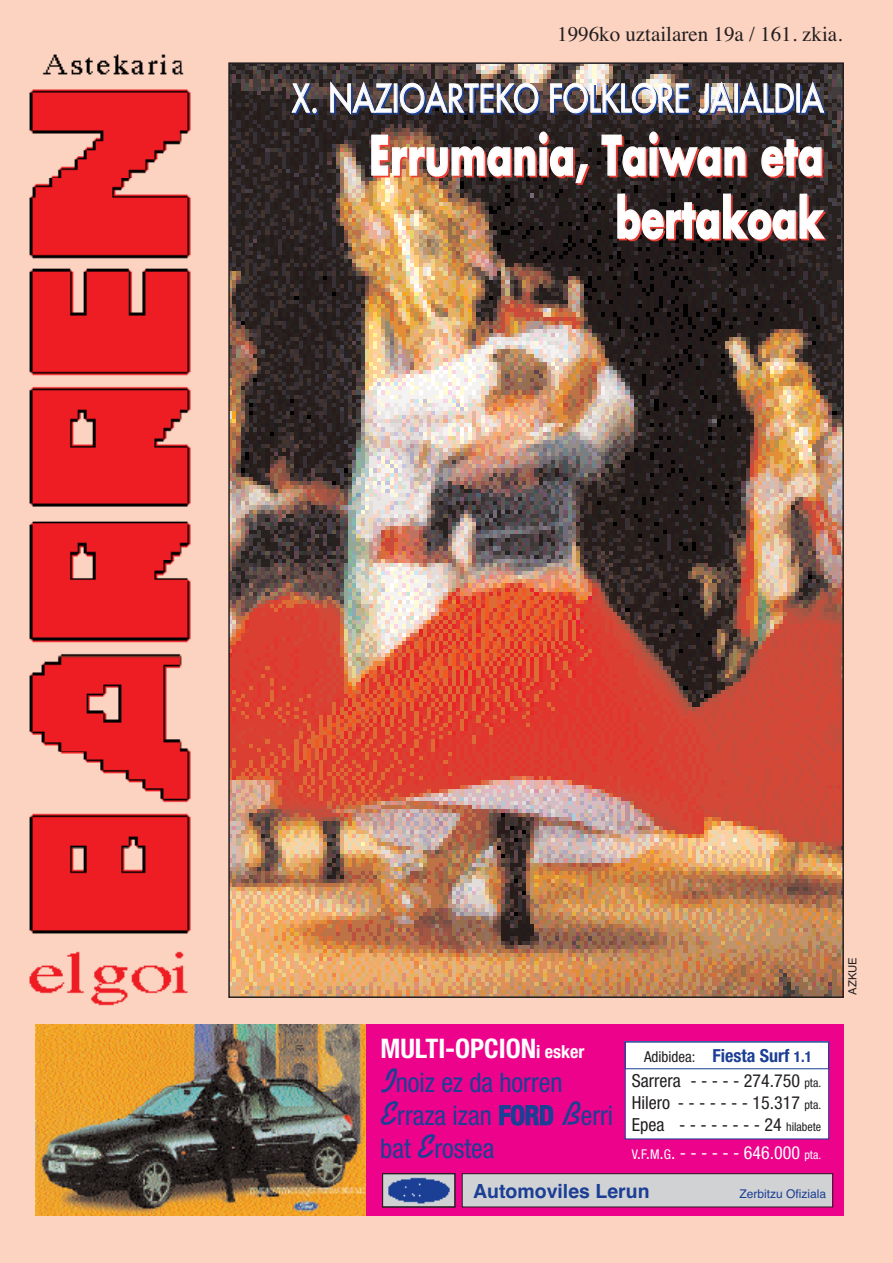
<style>
.page{position:relative;width:893px;height:1263px;background:#fff}
.page>*{position:absolute;margin:0;border:0;box-sizing:border-box;transform-origin:0 0}
.t1{font:700 52.5px/63px "Futura";letter-spacing:.02em;color:#fff;text-align:right;scale:.7 1}
.t2{font:37.5px "Futura";letter-spacing:.02em;color:#fff;scale:.8 1}
.t3{font:condensed 27px/33px "Helvetica Neue";color:#1b3f94}
.t4{font:700 condensed 27px "Helvetica Neue";color:#fff}
.t5{font:21px "Times";color:#231f20}
.t6{font:700 19.5px "Helvetica";color:#1b3f94}
.t7{font:condensed 18px/25.8px "Helvetica Neue";color:#231f20;text-align:center}
.t8{font:condensed 18px "Helvetica Neue";color:#fff}
.t9{font:12px "Helvetica";color:#1b3f94}
.t10{font:11.25px "Helvetica";color:#231f20}
.s1{font-size:18px}
.s2{font-family:"Swing";font-weight:700;font-stretch:normal;font-size:37.5px}
.s3{font-weight:700}
.s4{font-size:15px}
.s5{font-weight:700;color:#1b3f94}
.s6{font-weight:700;font-size:15px;color:#1b3f94}
.s7{font-size:12px}
.s8{font-size:13.5px}
</style>
<div class="page">
<img style="left:0;top:0;width:893px;height:1263px">
<div style="left:36px;top:1024px;width:808px;height:192px;background:#ed028c"></div>
<img style="left:36px;top:1024px;width:330px;height:192px">
<img style="left:231px;top:65px;width:610px;height:930px">
<div style="left:463px;top:1174px;width:369px;height:32px;background:#d1d2d4"></div>
<div style="left:462px;top:1173px;width:371px;height:34px;border:1px solid #231f20"></div>
<div style="left:625px;top:1042px;width:204px;height:97px;background:#fff"></div>
<div style="left:625px;top:1041px;width:204px;height:98px;border:1px solid #1b3f94"></div>
<div style="left:625px;top:1041px;width:204px;height:28px;border:1px solid #1b3f94"></div>
<img style="left:384px;top:1175px;width:69px;height:30px">
<div style="left:382px;top:1173px;width:73px;height:34px;border:1px solid #231f20"></div>
<p class="t5" style="left:557px;top:22px;width:287px">1996ko uztailaren 19a / 161. zkia.</p>
<h2 class="t2" style="left:292px;top:80px;width:665px">X. NAZIOARTEKO FOLKLORE JAIALDIA</h2>
<h1 class="t1" style="left:369px;top:128px;width:650px">Errumania, Taiwan eta bertakoak</h1>
<h3 class="t4" style="left:380px;top:1039px;width:206px">MULTI-OPCION<span class="s1">i esker</span></h3>
<h3 class="t3" style="left:380px;top:1068px;width:234px"><span class="s2">I</span>noiz ez da horren<br><span class="s2">E</span>rraza izan <span class="s3">FORD</span> <span class="s2">B</span>erri bat <span class="s2">E</span>rostea</h3>
<p class="t7" style="left:632px;top:1044px;width:191px"><span class="s4">Adibidea:</span> <span class="s5">Fiesta Surf</span> <span class="s6">1.1<br></span>Sarrera - - - - - 274.750 <span class="s7">pta.</span></p>
<p class="t7" style="left:632px;top:1093px;width:191px;line-height:21.6px;text-align:left">Hilero - - - - - - - 15.317 <span class="s7">pta.<br></span>Epea - - - - - - - - 24 <span class="s7">hilabete</span></p>
<p class="t8" style="left:632px;top:1146px;width:191px"><span class="s8">V</span>.<span class="s8">F</span>.<span class="s8">M</span>.<span class="s8">G</span>. - - - - - - 646.000 <span class="s7">pta.</span></p>
<p class="t6" style="left:473px;top:1180px;width:178px">Automoviles Lerun</p>
<p class="t9" style="left:739px;top:1187px;width:88px">Zerbitzu Ofiziala</p>
<p class="t10" style="left:846px;top:994px;width:39px;rotate:-90deg">AZKUE</p>
</div>
